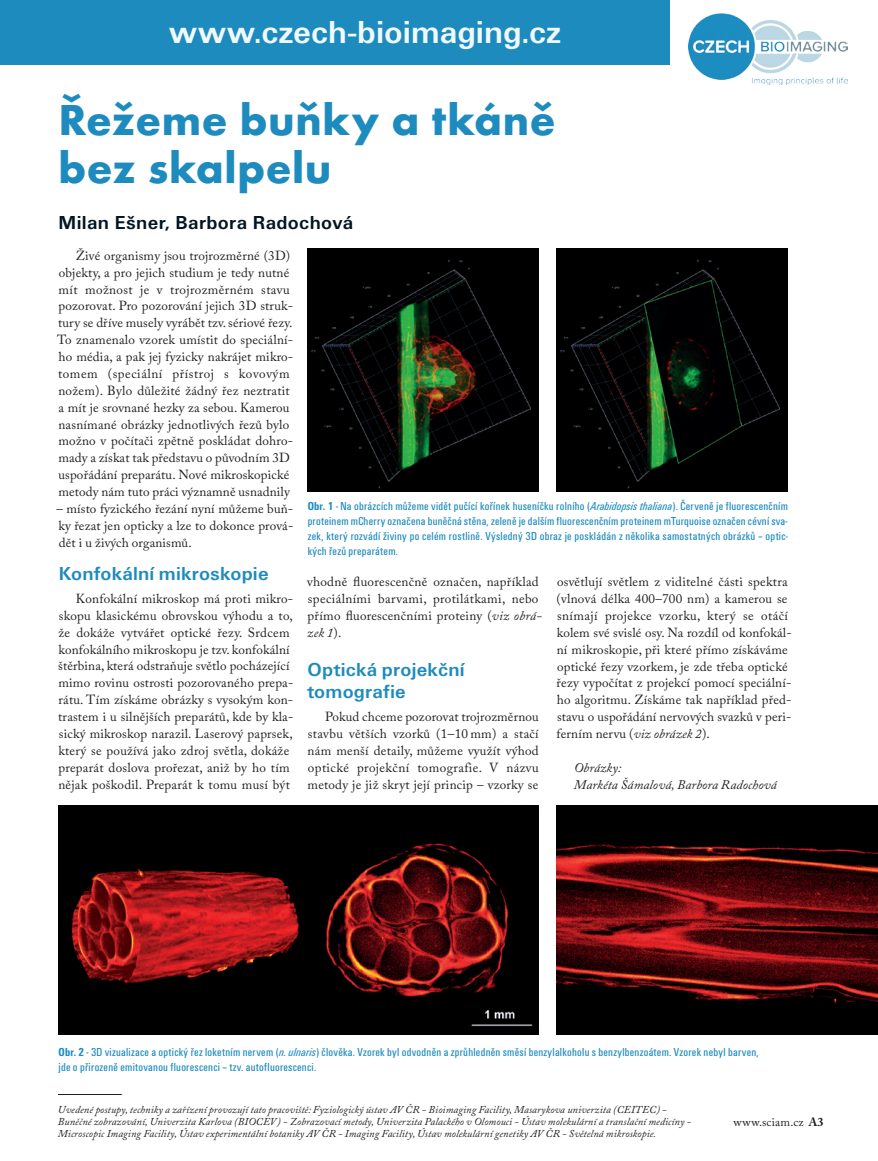
<style>
.page{position:relative;width:878px;height:1161px;background:#fff}
.page>*{position:absolute;margin:0;border:0;box-sizing:border-box;transform-origin:0 0}
.t1{font:700 45px/48px "Futura TOT";letter-spacing:.015em;color:#1e8bbf}
.t2{font:700 33px "U001 TOT";color:#f0f9fd}
.t3{font:700 19.5px/22.5px "U001 TOT";letter-spacing:.01em;color:#1e8bbf}
.t4{font:700 19.5px "U001 TOT";letter-spacing:.015em;color:#011622}
.t5{font:13.2px/17px "Adobe Caslon Pro";letter-spacing:.015em;color:#231f20}
.t6{font:italic 13.2px/17px "Adobe Caslon Pro";letter-spacing:.01em;color:#231f20}
.t7{font:condensed 12px/15px "U001 TOT";letter-spacing:.02em;color:#1e8bbf;text-align:justify}
.t8{font:12px "Adobe Caslon Pro";letter-spacing:.02em;color:#231f20}
.t9{font:italic 10.5px/12px "Adobe Caslon Pro";letter-spacing:.01em;color:#231f20}
.s1{font-weight:700}
.s2{font-style:italic}
</style>
<div class="page">
<div style="left:0;top:0;width:878px;height:64px;background:#1e8bbf"></div>
<img style="left:308px;top:249px;width:230px;height:242px">
<img style="left:556px;top:249px;width:232px;height:242px">
<img style="left:556px;top:805px;width:322px;height:230px">
<img style="left:310px;top:805px;width:228px;height:230px">
<img style="left:58px;top:805px;width:252px;height:230px">
<div style="left:670px;top:0;width:208px;height:98px;background:#fff"></div>
<img style="left:688px;top:13px;width:159px;height:72px">
<hr style="left:58px;top:1094px;width:64px;height:1px;background:#231f20">
<h2 class="t2" style="left:169px;top:14px;width:393px">www.czech-bioimaging.cz</h2>
<h1 class="t1" style="left:58px;top:95px;width:498px">Řežeme buňky a tkáně bez skalpelu</h1>
<h3 class="t4" style="left:58px;top:212px;width:296px">Milan Ešner, Barbora Radochová</h3>
<p class="t5" style="left:57px;top:247px;width:238px;text-indent:19px">Živé organismy jsou trojrozměrné (3D) objekty, a pro jejich studium je tedy nutné mít možnost je v trojrozměrném stavu pozorovat. Pro pozorování jejich 3D struk&shy;tury se dříve musely vyrábět tzv. sériové řezy.<br>To znamenalo vzorek umístit do speciální&shy;ho média, a pak jej fyzicky nakrájet mikro&shy;tomem (speciální přístroj s kovovým nožem). Bylo důležité žádný řez neztratit a mít je srovnané hezky za sebou. Kamerou nasnímané obrázky jednotlivých řezů bylo možno v počítači zpětně poskládat dohro&shy;mady a získat tak představu o původním 3D uspořádání preparátu. Nové mikroskopické metody nám tuto práci významně usnadnily</p>
<p class="t5" style="left:56px;top:500px;width:238px;text-align:justify">– místo fyzického řezání nyní můžeme buň&shy;ky řezat jen opticky a lze to dokonce prová&shy;dět i u živých organismů.</p>
<h3 class="t3" style="left:59px;top:562px;width:211px">Konfokální mikroskopie</h3>
<p class="t5" style="left:58px;top:590px;width:237px;text-indent:18px">Konfokální mikroskop má proti mikro&shy;skopu klasickému obrovskou výhodu a to, že dokáže vytvářet optické řezy. Srdcem konfokálního mikroskopu je tzv. konfokální štěrbina, která odstraňuje světlo pocházející mimo rovinu ostrosti pozorovaného prepa&shy;rátu. Tím získáme obrázky s vysokým kon&shy;trastem i u silnějších preparátů, kde by kla&shy;sický mikroskop narazil. Laserový paprsek, který se používá jako zdroj světla, dokáže preparát doslova prořezat, aniž by ho tím nějak poškodil. Preparát k tomu musí být</p>
<p class="t7" style="left:308px;top:499px;width:482px"><span class="s1">Obr. 1</span> - Na obrázcích můžeme vidět pučící kořínek huseníčku rolního (<span class="s2">Arabidopsis thaliana</span>). Červeně je fluorescenčním proteinem mCherry označena buněčná stěna, zeleně je dalším fluorescenčním proteinem mTurquoise označen cévní sva&shy;zek, který rozvádí živiny po celém rostlině. Výsledný 3D obraz je poskládán z několika samostatných obrázků – optic&shy;kých řezů preparátem.</p>
<p class="t5" style="left:307px;top:573px;width:236px">vhodně fluorescenčně označen, například speciálními barvami, protilátkami, nebo přímo fluorescenčními proteiny (<span class="s2">viz obrá&shy;zek 1</span>).</p>
<h3 class="t3" style="left:307px;top:658px;width:159px">Optická projekční tomografie</h3>
<p class="t5" style="left:307px;top:708px;width:233px;text-align:justify;text-indent:18px">Pokud chceme pozorovat trojrozměrnou stavbu větších vzorků (1–10 mm) a stačí nám menší detaily, můžeme využít výhod optické projekční tomografie. V názvu metody je již skryt její princip – vzorky se</p>
<p class="t5" style="left:556px;top:573px;width:237px">osvětlují světlem z viditelné části spektra (vlnová délka 400–700 nm) a kamerou se snímají projekce vzorku, který se otáčí kolem své svislé osy. Na rozdíl od konfokál&shy;ní mikroskopie, při které přímo získáváme optické řezy vzorkem, je zde třeba optické řezy vypočítat z projekcí pomocí speciální&shy;ho algoritmu. Získáme tak například před&shy;stavu o uspořádání nervových svazků v peri&shy;ferním nervu (<span class="s2">viz obrázek 2</span>).</p>
<p class="t6" style="left:574px;top:759px;width:204px">Obrázky:<br>Markéta Šámalová, Barbora Radochová</p>
<p class="t7" style="left:58px;top:1045px;width:701px"><span class="s1">Obr. 2</span> - 3D vizualizace a optický řez loketním nervem (<span class="s2">n. ulnaris</span>) člověka. Vzorek byl odvodněn a zprůhledněn směsí benzylalkoholu s benzylbenzoátem. Vzorek nebyl barven, jde o přirozeně emitovanou fluorescenci – tzv. autofluorescenci.</p>
<p class="t9" style="left:58px;top:1103px;width:634px">Uvedené postupy, techniky a zařízení provozují tato pracoviště: Fyziologický ústav AV ČR - Bioimaging Facility, Masarykova univerzita (CEITEC) -<br>Buněčné zobrazování, Univerzita Karlova (BIOCEV) - Zobrazovací metody, Univerzita Palackého v Olomouci - Ústav molekulární a translační medicíny -<br>Microscopic Imaging Facility, Ústav experimentální botaniky AV ČR - Imaging Facility, Ústav molekulární genetiky AV ČR - Světelná mikroskopie.</p>
<p class="t8" style="left:733px;top:1114px;width:91px">www.sciam.cz <span class="s1">A3</span></p>
</div>
